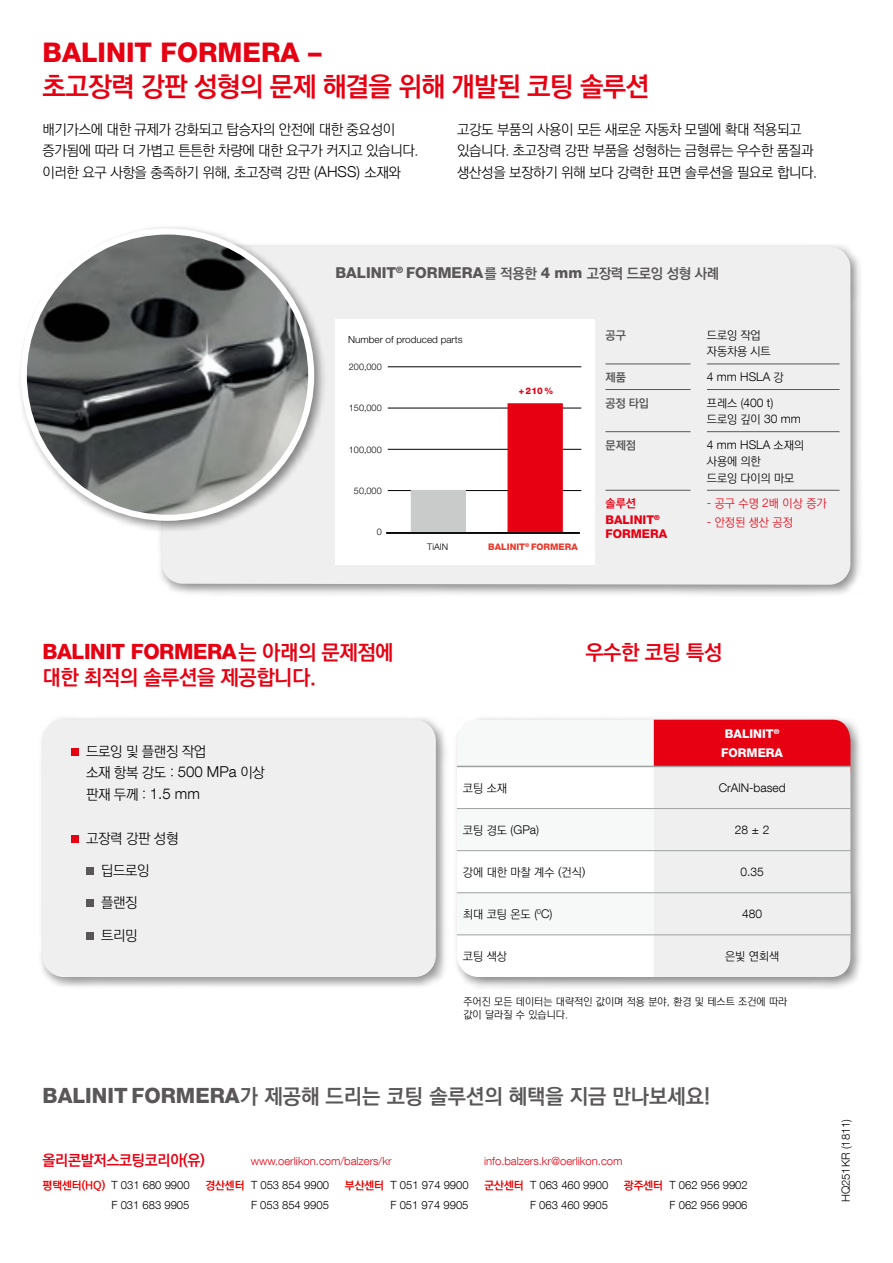
<style>
.page{position:relative;width:893px;height:1263px;background:#fff}
.page>*{position:absolute;margin:0;border:0;box-sizing:border-box;transform-origin:0 0}
.t1{font:27px "Ko Pub World Dotum PB";letter-spacing:-.025em;color:#e60012}
.t2{font:800 27px "Helvetica Neue LT Com";color:#e60012}
.t3{font:700 21px "Ko Pub Dotum";color:#595757}
.t4{font:800 21px "Helvetica Neue LT Com";letter-spacing:-.02em;color:#e60012}
.t5{font:21px "Ko Pub World Dotum PB";letter-spacing:-.02em;color:#e60012}
.t6{font:800 15px "Helvetica Neue LT Com";color:#595757}
.t7{font:700 15px "Ko Pub Dotum";letter-spacing:-.02em;color:#e60012}
.t8{font:14.25px/21.8px "Ko Pub World Dotum PL";letter-spacing:-.025em;color:#000}
.t9{font:300 12px "Helvetica Neue LT Com";color:#000}
.t10{font:800 12px/18.8px "Helvetica Neue LT Com";color:#fff;text-align:center}
.t11{font:800 12px/14.2px "Helvetica Neue LT Com";color:#e60012}
.t12{font:11.7px/16.5px "Ko Pub World Dotum PL";letter-spacing:-.01em;color:#000}
.t13{font:11.7px "Ko Pub World Dotum PL";color:#e60012}
.t14{font:11.7px "Ko Pub World Dotum PB";color:#595757}
.t15{font:11.7px "Ko Pub World Dotum PB";color:#e60012}
.t16{font:300 11.25px "Helvetica Neue LT Com";color:#000}
.t17{font:300 11.25px "Helvetica Neue LT Com";color:#e60012}
.t18{font:300 10.5px/13.5px "Ko Pub Dotum";color:#000}
.t19{font:300 9.9px "Helvetica Neue LT Com";color:#000}
.t20{font:300 9px "Helvetica Neue LT Com";color:#000}
.t21{font:800 9px "Helvetica Neue LT Com";color:#e83828}
.t22{font:800 9px "Helvetica Neue LT Com";color:#e60012}
.s1{font-family:"Helvetica Neue LT Com";font-weight:300;font-size:15px}
.s2{font-family:"Ko Pub World Dotum PB";font-weight:400;font-size:14.25px}
.s3{font-family:"Ko Pub World Dotum PL";font-weight:400;font-size:11.7px}
.s4{font-family:"Helvetica Neue LT Com";font-weight:300;font-size:12px}
.s5{font-family:"Helvetica Neue LTW1 G";font-weight:300;font-size:12px}
.s6{font-family:"Ko Pub World Dotum PB";font-weight:400}
.s7{font-family:"Helvetica Neue LT Com";font-weight:800}
.s8{font-family:"Ko Pub Dotum";font-weight:700;color:#eb0000}
</style>
<div class="page">
<div style="left:39px;top:716px;width:409px;height:273px;background:#000;opacity:.44"></div>
<div style="left:43px;top:719px;width:393px;height:258px;background:#efefef;border-radius:21px"></div>
<div style="left:453px;top:716px;width:410px;height:273px;background:#000;opacity:.44"></div>
<div style="left:457px;top:894px;width:229px;height:83px;background:#fff;border-radius:21px"></div>
<div style="left:457px;top:720px;width:229px;height:70px;background:#f7f8f8;border-radius:21px"></div>
<div style="left:457px;top:766px;width:197px;height:42px;background:#fff"></div>
<svg style="left:654px;top:720px;width:196px;height:257px"></svg>
<div style="left:457px;top:808px;width:197px;height:43px;background:#f7f8f8"></div>
<div style="left:457px;top:851px;width:197px;height:42px;background:#fff"></div>
<div style="left:457px;top:893px;width:197px;height:42px;background:#f7f8f8"></div>
<hr style="left:457px;top:766px;width:197px;height:1px;background:#9fa0a0">
<hr style="left:654px;top:766px;width:196px;height:1px;background:#9fa0a0">
<hr style="left:457px;top:808px;width:197px;height:1px;background:#9fa0a0">
<hr style="left:654px;top:808px;width:196px;height:1px;background:#9fa0a0">
<hr style="left:457px;top:850px;width:197px;height:1px;background:#9fa0a0">
<hr style="left:654px;top:850px;width:196px;height:1px;background:#9fa0a0">
<hr style="left:457px;top:892px;width:197px;height:1px;background:#9fa0a0">
<hr style="left:654px;top:892px;width:196px;height:1px;background:#9fa0a0">
<hr style="left:457px;top:934px;width:197px;height:1px;background:#9fa0a0">
<hr style="left:654px;top:934px;width:196px;height:1px;background:#9fa0a0">
<div style="left:158px;top:243px;width:705px;height:354px;background:#000;opacity:.44"></div>
<div style="left:162px;top:247px;width:688px;height:338px;background:#efefef"></div>
<hr style="left:605px;top:364px;width:85px;height:1px;background:#595757">
<hr style="left:707px;top:364px;width:133px;height:1px;background:#595757">
<hr style="left:605px;top:389px;width:85px;height:1px;background:#595757">
<hr style="left:707px;top:389px;width:133px;height:1px;background:#595757">
<hr style="left:605px;top:431px;width:85px;height:1px;background:#595757">
<hr style="left:707px;top:431px;width:133px;height:1px;background:#595757">
<hr style="left:605px;top:490px;width:85px;height:1px;background:#595757">
<hr style="left:707px;top:490px;width:133px;height:1px;background:#595757">
<div style="left:335px;top:319px;width:260px;height:246px;background:#fff"></div>
<hr style="left:388px;top:490px;width:193px;height:1px;background:#000">
<hr style="left:388px;top:449px;width:193px;height:1px;background:#000">
<hr style="left:388px;top:408px;width:193px;height:1px;background:#000">
<hr style="left:388px;top:366px;width:193px;height:1px;background:#000">
<div style="left:507px;top:403px;width:56px;height:129px;background:#e60012;border:1px solid #e60012"></div>
<div style="left:411px;top:490px;width:55px;height:42px;background:#c9caca"></div>
<hr style="left:386px;top:532px;width:194px;height:2px;background:#000">
<div style="left:17px;top:225px;width:309px;height:309px;background:#000;opacity:.44"></div>
<img style="left:24px;top:231px;width:287px;height:287px">
<img style="left:171px;top:323px;width:72px;height:71px">
<div style="left:71px;top:748px;width:8px;height:7px;background:#e60012"></div>
<div style="left:71px;top:835px;width:8px;height:7px;background:#e60012"></div>
<div style="left:86px;top:867px;width:8px;height:8px;background:#595757"></div>
<div style="left:86px;top:900px;width:8px;height:7px;background:#595757"></div>
<div style="left:86px;top:932px;width:8px;height:8px;background:#595757"></div>
<h1 class="t2" style="left:43px;top:36px;width:281px">BALINIT FORMERA –</h1>
<h1 class="t1" style="left:43px;top:67px;width:608px">초고장력 강판 성형의 문제 해결을 위해 개발된 코팅 솔루션</h1>
<p class="t8" style="left:43px;top:119px;width:377px">배기가스에 대한 규제가 강화되고 탑승자의 안전에 대한 중요성이 증가됨에 따라 더 가볍고 튼튼한 차량에 대한 요구가 커지고 있습니다. 이러한 요구 사항을 충족하기 위해, 초고장력 강판 <span class="s1">(AHSS)</span> 소재와</p>
<p class="t8" style="left:457px;top:119px;width:362px">고강도 부품의 사용이 모든 새로운 자동차 모델에 확대 적용되고 있습니다. 초고장력 강판 부품을 성형하는 금형류는 우수한 품질과 생산성을 보장하기 위해 보다 강력한 표면 솔루션을 필요로 합니다.</p>
<p class="t6" style="left:335px;top:263px;width:385px">BALINIT<sup>®</sup> FORMERA<span class="s2">를 적용한</span> 4 mm <span class="s2">고장력 드로잉 성형 사례</span></p>
<p class="t19" style="left:348px;top:333px;width:116px">Number of produced parts</p>
<p class="t20" style="left:349px;top:361px;width:34px">200,000</p>
<p class="t20" style="left:349px;top:403px;width:34px">150,000</p>
<p class="t20" style="left:349px;top:444px;width:34px">100,000</p>
<p class="t20" style="left:354px;top:485px;width:29px">50,000</p>
<p class="t20" style="left:377px;top:526px;width:7px">0</p>
<p class="t20" style="left:427px;top:542px;width:23px">TiAIN</p>
<p class="t22" style="left:519px;top:386px;width:36px">+ 210 %</p>
<p class="t21" style="left:488px;top:542px;width:91px">BALINIT<sup>®</sup> FORMERA</p>
<p class="t14" style="left:605px;top:327px;width:22px">공구</p>
<p class="t12" style="left:707px;top:327px;width:65px">드로잉 작업 자동차용 시트</p>
<p class="t14" style="left:605px;top:369px;width:22px">제품</p>
<p class="t9" style="left:707px;top:369px;width:78px">4 mm HSLA <span class="s3">강</span></p>
<p class="t14" style="left:605px;top:394px;width:45px">공정 타입</p>
<p class="t9" style="left:707px;top:395px;width:68px"><span class="s3">프레스</span> (400 t)</p>
<p class="t12" style="left:707px;top:412px;width:95px">드로잉 깊이 <span class="s4">30 mm</span></p>
<p class="t14" style="left:605px;top:437px;width:32px">문제점</p>
<p class="t9" style="left:707px;top:437px;width:99px">4 mm HSLA <span class="s3">소재의</span></p>
<p class="t12" style="left:707px;top:454px;width:89px">사용에 의한<br>드로잉 다이의 마모</p>
<p class="t15" style="left:605px;top:495px;width:32px">솔루션</p>
<p class="t11" style="left:605px;top:512px;width:63px">BALINIT<sup>®<br></sup>FORMERA</p>
<p class="t13" style="left:707px;top:495px;width:121px"><span class="s4">-</span> 공구 수명 <span class="s5">2</span>배 이상 증가</p>
<p class="t13" style="left:707px;top:514px;width:87px"><span class="s4">-</span> 안정된 생산 공정</p>
<h2 class="t4" style="left:43px;top:639px;width:353px">BALINIT FORMERA<span class="s6">는 아래의 문제점에</span></h2>
<h2 class="t5" style="left:43px;top:663px;width:275px">대한 최적의 솔루션을 제공합니다.</h2>
<p class="t8" style="left:86px;top:741px;width:180px">드로잉 및 플랜징 작업<br>소재 항복 강도 : <span class="s1">500 MPa</span> 이상 판재 두께 : <span class="s1">1.5 mm</span></p>
<p class="t8" style="left:86px;top:828px;width:94px">고장력 강판 성형</p>
<p class="t8" style="left:101px;top:860px;width:50px">딥드로잉</p>
<p class="t8" style="left:101px;top:892px;width:38px">플랜징</p>
<p class="t8" style="left:101px;top:925px;width:38px">트리밍</p>
<h2 class="t5" style="left:585px;top:637px;width:139px">우수한 코팅 특성</h2>
<p class="t10" style="left:721px;top:724px;width:63px">BALINIT<sup>®<br></sup>FORMERA</p>
<p class="t12" style="left:463px;top:780px;width:46px">코팅 소재</p>
<p class="t9" style="left:719px;top:780px;width:68px">CrAlN-based</p>
<p class="t9" style="left:463px;top:822px;width:78px"><span class="s3">코팅 경도</span> (GPa)</p>
<p class="t9" style="left:735px;top:822px;width:36px">28 ± 2</p>
<p class="t12" style="left:463px;top:864px;width:124px">강에 대한 마찰 계수 (건식)</p>
<p class="t9" style="left:740px;top:864px;width:25px">0.35</p>
<p class="t12" style="left:463px;top:906px;width:91px">최대 코팅 온도 <span class="s4">(</span><sup>0</sup><span class="s4">C)</span></p>
<p class="t9" style="left:742px;top:906px;width:22px">480</p>
<p class="t12" style="left:463px;top:948px;width:46px">코팅 색상</p>
<p class="t12" style="left:725px;top:948px;width:56px">은빛 연회색</p>
<p class="t18" style="left:463px;top:995px;width:325px">주어진 모든 데이터는 대략적인 값이며 적용 분야, 환경 및 테스트 조건에 따라 값이 달라질 수 있습니다.</p>
<h2 class="t3" style="left:43px;top:1086px;width:669px"><span class="s7">BALINIT FORMERA</span>가 제공해 드리는 코팅 솔루션의 혜택을 지금 만나보세요!</h2>
<p class="t7" style="left:43px;top:1153px;width:164px">올리콘발저스코팅코리아(유)</p>
<p class="t17" style="left:251px;top:1154px;width:142px">www.oerlikon.com/balzers/kr</p>
<p class="t17" style="left:484px;top:1154px;width:140px">info.balzers.kr@oerlikon.com</p>
<p class="t16" style="left:43px;top:1178px;width:149px"><span class="s8">평택센터(HQ)</span> T 031 680 9900</p>
<p class="t16" style="left:205px;top:1178px;width:125px"><span class="s8">경산센터</span> T 053 854 9900</p>
<p class="t16" style="left:345px;top:1178px;width:125px"><span class="s8">부산센터</span> T 051 974 9900</p>
<p class="t16" style="left:484px;top:1178px;width:125px"><span class="s8">군산센터</span> T 063 460 9900</p>
<p class="t16" style="left:624px;top:1178px;width:125px"><span class="s8">광주센터</span> T 062 956 9902</p>
<p class="t16" style="left:112px;top:1198px;width:79px">F 031 683 9905</p>
<p class="t16" style="left:251px;top:1198px;width:79px">F 053 854 9905</p>
<p class="t16" style="left:391px;top:1198px;width:79px">F 051 974 9905</p>
<p class="t16" style="left:530px;top:1198px;width:79px">F 063 460 9905</p>
<p class="t16" style="left:670px;top:1198px;width:79px">F 062 956 9906</p>
<p class="t16" style="left:839px;top:1202px;width:85px;rotate:-90deg">HQ251KR (1811)</p>
</div>
